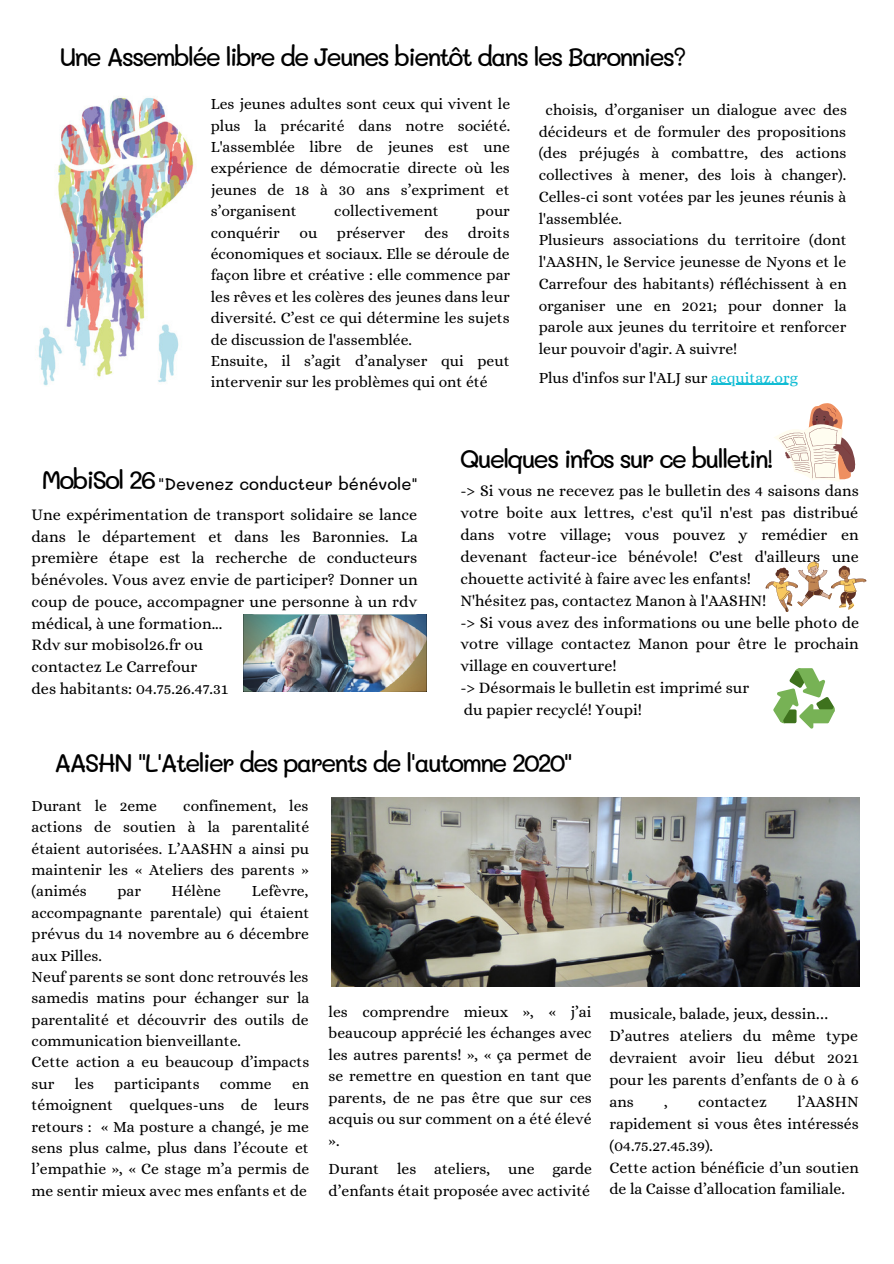
<style>
.page{position:relative;width:894px;height:1264px;background:#fff}
.page>*{position:absolute;margin:0;border:0;box-sizing:border-box;transform-origin:0 0}
.t1{font:500 25.2px "Mali";letter-spacing:-.08em;color:#000}
.t2{font:500 16.5px "Mali";color:#000}
.t3{font:16.05px/21.9px "Alice";color:#000;text-align:justify}
.t4{font:15.75px/21.9px "Alice";color:#000;text-align:justify}
.t5{font:15.6px/21.5px "Alice";color:#000;text-align:justify}
.s1{color:#10bcd4}
.s2{font-family:"Noto Sans Gurmukhi"}
</style>
<div class="page">
<img style="left:332px;top:797px;width:527px;height:189px">
<img style="left:243px;top:615px;width:183px;height:76px">
<img style="left:38px;top:96px;width:156px;height:290px">
<hr style="left:710px;top:384px;width:87px;height:1px;background:#10bcd4">
<svg style="left:773px;top:668px;width:62px;height:60px"></svg>
<svg style="left:774px;top:403px;width:82px;height:79px"></svg>
<svg style="left:765px;top:561px;width:101px;height:51px"></svg>
<p class="t1" style="left:59px;top:39px;width:628px">Une Assemblée libre de Jeunes bientôt dans les Baronnies?</p>
<p class="t5" style="left:211px;top:93px;width:301px">Les jeunes adultes sont ceux qui vivent le plus la précarité dans notre société.<br>L'assemblée libre de jeunes est une expérience de démocratie directe où les jeunes de 18 à 30 ans s’expriment et s’organisent</p>
<p class="t5" style="left:538px;top:99px;width:310px;text-indent:7px">choisis, d’organiser un dialogue avec des décideurs et de formuler des propositions (des préjugés à combattre, des actions collectives à mener, des lois à changer).<br>Celles-ci sont votées par les jeunes réunis à l'assemblée.</p>
<p class="t5" style="left:538px;top:229px;width:309px">Plusieurs associations du territoire (dont l'AASHN, le Service jeunesse de Nyons et le Carrefour des habitants) réfléchissent à en organiser une en 2021; pour donner la parole aux jeunes du territoire et renforcer leur pouvoir d'agir. A suivre!</p>
<p class="t5" style="left:538px;top:366px;width:260px">Plus d'infos sur l'ALJ sur <span class="s1">aequitaz.org</span></p>
<p class="t5" style="left:334px;top:200px;width:106px">collectivement</p>
<p class="t5" style="left:476px;top:200px;width:35px">pour</p>
<p class="t5" style="left:211px;top:221px;width:71px">conquérir</p>
<p class="t5" style="left:299px;top:221px;width:19px">ou</p>
<p class="t5" style="left:337px;top:221px;width:70px">préserver</p>
<p class="t5" style="left:424px;top:221px;width:25px">des</p>
<p class="t5" style="left:211px;top:221px;width:301px;text-indent:257px">droits économiques et sociaux. Elle se déroule de façon libre et créative : elle commence par les rêves et les colères des jeunes dans leur diversité. C’est ce qui détermine les sujets de discussion de l'assemblée.</p>
<p class="t5" style="left:211px;top:350px;width:300px">Ensuite, il s’agit d’analyser qui peut intervenir sur les problèmes qui ont été</p>
<p class="t1" style="left:41px;top:462px;width:116px">MobiSol 26</p>
<p class="t2" style="left:158px;top:472px;width:261px">"Devenez conducteur bénévole"</p>
<p class="t3" style="left:32px;top:503px;width:388px">Une expérimentation de transport solidaire se lance dans le département et dans les Baronnies. La première étape est la recherche de conducteurs bénévoles. Vous avez envie de participer? Donner un coup de pouce, accompagner une personne à un rdv médical, à une formation...</p>
<p class="t3" style="left:32px;top:634px;width:173px">Rdv sur mobisol26.fr ou</p>
<p class="t3" style="left:32px;top:655px;width:167px">contactez Le Carrefour</p>
<p class="t3" style="left:32px;top:677px;width:198px">des habitants: 04.75.26.47.31</p>
<p class="t1" style="left:460px;top:441px;width:315px">Quelques infos sur ce bulletin!</p>
<p class="t3" style="left:460px;top:479px;width:400px">-&gt; Si vous ne recevez pas le bulletin des 4 saisons dans votre boite aux lettres, c'est qu'il n'est pas distribué dans votre village; vous pouvez y remédier en devenant facteur-ice bénévole! C'est d'ailleurs une chouette activité à faire avec les enfants!</p>
<p class="t3" style="left:460px;top:589px;width:307px">N'hésitez pas, contactez Manon à l'AASHN!</p>
<p class="t3" style="left:460px;top:611px;width:400px">-&gt; Si vous avez des informations ou une belle photo de votre village contactez Manon pour être le prochain village en couverture!</p>
<p class="t3" style="left:460px;top:677px;width:290px">-&gt; Désormais le bulletin est imprimé sur</p>
<p class="t3" style="left:464px;top:699px;width:179px">du papier recyclé! Youpi!</p>
<p class="t1" style="left:54px;top:745px;width:520px">AASHN "L'Atelier des parents de l'automne 2020"</p>
<p class="t5" style="left:32px;top:794px;width:279px;text-indent:152px">confinement, les actions de soutien à la parentalité étaient autorisées. L’AASHN a ainsi pu maintenir les « Ateliers des parents » (animés</p>
<p class="t5" style="left:32px;top:794px;width:127px">Durant le 2eme</p>
<p class="t5" style="left:32px;top:880px;width:279px;text-indent:220px">Lefèvre, accompagnante parentale) qui étaient prévus du 14 novembre au 6 décembre aux Pilles.</p>
<p class="t5" style="left:32px;top:965px;width:279px">Neuf parents se sont donc retrouvés les samedis matins pour échanger sur la parentalité et découvrir des outils de communication bienveillante.</p>
<p class="t5" style="left:32px;top:1051px;width:279px">Cette action a eu beaucoup d’impacts sur</p>
<p class="t5" style="left:117px;top:880px;width:25px">par</p>
<p class="t5" style="left:172px;top:880px;width:51px">Hélène</p>
<p class="t5" style="left:75px;top:1072px;width:21px">les</p>
<p class="t5" style="left:114px;top:1072px;width:87px">participants</p>
<p class="t5" style="left:220px;top:1072px;width:53px">comme</p>
<p class="t5" style="left:32px;top:1072px;width:279px;text-indent:260px">en témoignent quelques-uns de leurs retours : « Ma posture a changé, je me sens plus calme, plus dans l’écoute et l’empathie », « Ce stage m’a permis de me sentir mieux avec mes enfants et de</p>
<p class="t5" style="left:328px;top:1000px;width:265px">les comprendre mieux », « j’ai beaucoup apprécié les échanges avec les autres parents! », « ça permet de se remettre en question en tant que parents, de ne pas être que sur ces acquis ou sur comment on a été élevé ».</p>
<p class="t5" style="left:328px;top:1158px;width:265px">Durant les ateliers, une garde d’enfants était proposée avec activité</p>
<p class="t4" style="left:609px;top:1003px;width:220px">musicale, balade, jeux, dessin<span class="s2">…</span></p>
<p class="t4" style="left:609px;top:1024px;width:251px">D’autres ateliers du même type devraient avoir lieu début 2021 pour les parents d’enfants de 0 à 6 ans</p>
<p class="t4" style="left:664px;top:1090px;width:5px">,</p>
<p class="t4" style="left:698px;top:1090px;width:70px">contactez</p>
<p class="t4" style="left:609px;top:1090px;width:251px;text-indent:188px">l’AASHN rapidement si vous êtes intéressés (04.75.27.45.39).</p>
<p class="t4" style="left:609px;top:1156px;width:251px">Cette action bénéficie d’un soutien de la Caisse d’allocation familiale.</p>
</div>
